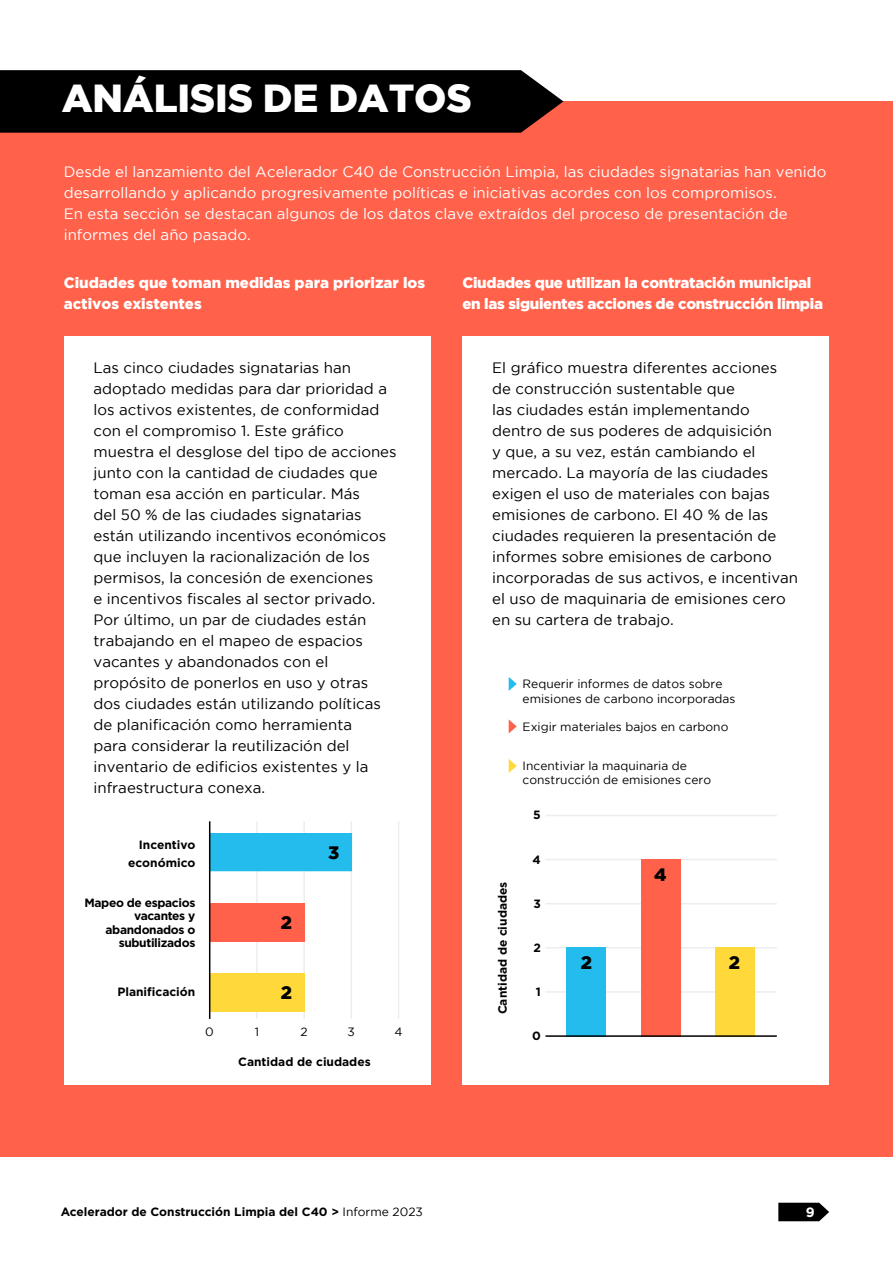
<style>
.page{position:relative;width:893px;height:1263px;background:#fff}
.page>*{position:absolute;margin:0;border:0;box-sizing:border-box;transform-origin:0 0}
.t1{font:900 39px "Gotham";letter-spacing:-.005em;color:#fff}
.t2{font:900 18px "Gotham";color:#000}
.t3{font:15px/21px "Gotham";color:#000}
.t4{font:15px/21px "Gotham";color:#fff}
.t5{font:900 15px/21px "Gotham";letter-spacing:-.02em;color:#fff}
.t6{font:900 15px/21px "Gotham";color:#fff}
.t7{font:700 13.5px "Gotham";color:#fff}
.t8{font:12px/14.4px "Gotham";color:#000}
.t9{font:700 12px/17.7px "Gotham";color:#000;text-align:right}
.t10{font:700 12px/13.5px "Gotham";letter-spacing:-.03em;color:#000;text-align:right}
.s1{font-weight:400}
</style>
<div class="page">
<div style="left:0;top:101px;width:893px;height:1056px;background:#ff614a"></div>
<div style="left:64px;top:336px;width:367px;height:749px;background:#fff"></div>
<div style="left:462px;top:336px;width:367px;height:749px;background:#fff"></div>
<div style="left:0;top:70px;width:564px;height:63px;background:#000"></div>
<svg style="left:509px;top:677px;width:8px;height:14px"></svg>
<svg style="left:509px;top:719px;width:8px;height:14px"></svg>
<svg style="left:509px;top:759px;width:8px;height:14px"></svg>
<hr style="left:545px;top:903px;width:232px;height:1px;background:#ededed">
<hr style="left:545px;top:947px;width:232px;height:1px;background:#ededed">
<hr style="left:545px;top:815px;width:232px;height:1px;background:#ededed">
<hr style="left:545px;top:859px;width:232px;height:1px;background:#ededed">
<hr style="left:545px;top:991px;width:232px;height:2px;background:#ededed">
<div style="left:566px;top:947px;width:40px;height:90px;background:#23bced"></div>
<div style="left:715px;top:947px;width:39px;height:90px;background:#fed939"></div>
<div style="left:641px;top:859px;width:39px;height:178px;background:#ff614a"></div>
<hr style="left:545px;top:1035px;width:232px;height:2px;background:#000">
<hr style="left:256px;top:821px;width:2px;height:198px;background:#ededed">
<hr style="left:303px;top:821px;width:2px;height:198px;background:#ededed">
<hr style="left:351px;top:821px;width:1px;height:198px;background:#ededed">
<hr style="left:398px;top:821px;width:1px;height:198px;background:#ededed">
<div style="left:210px;top:833px;width:142px;height:38px;background:#23bced"></div>
<div style="left:210px;top:973px;width:95px;height:38px;background:#fed939"></div>
<div style="left:210px;top:903px;width:95px;height:38px;background:#ff614a"></div>
<hr style="left:209px;top:821px;width:1px;height:198px;background:#000">
<svg style="left:778px;top:1203px;width:51px;height:18px"></svg>
<h1 class="t1" style="left:62px;top:75px;width:412px">ANÁLISIS DE DATOS</h1>
<p class="t4" style="left:64px;top:161px;width:764px">Desde el lanzamiento del Acelerador C40 de Construcción Limpia, las ciudades signatarias han venido desarrollando y aplicando progresivamente políticas e iniciativas acordes con los compromisos.<br>En esta sección se destacan algunos de los datos clave extraídos del proceso de presentación de informes del año pasado.</p>
<p class="t6" style="left:64px;top:272px;width:363px">Ciudades que toman medidas para priorizar los activos existentes</p>
<p class="t5" style="left:462px;top:272px;width:362px">Ciudades que utilizan la contratación municipal en las siguientes acciones de construcción limpia</p>
<p class="t3" style="left:94px;top:357px;width:305px">Las cinco ciudades signatarias han adoptado medidas para dar prioridad a los activos existentes, de conformidad con el compromiso 1. Este gráfico muestra el desglose del tipo de acciones junto con la cantidad de ciudades que toman esa acción en particular. Más<br>del 50 % de las ciudades signatarias están utilizando incentivos económicos que incluyen la racionalización de los permisos, la concesión de exenciones<br>e incentivos fiscales al sector privado.<br>Por último, un par de ciudades están trabajando en el mapeo de espacios vacantes y abandonados con el propósito de ponerlos en uso y otras dos ciudades están utilizando políticas de planificación como herramienta<br>para considerar la reutilización del inventario de edificios existentes y la infraestructura conexa.</p>
<p class="t3" style="left:492px;top:357px;width:307px">El gráfico muestra diferentes acciones de construcción sustentable que<br>las ciudades están implementando dentro de sus poderes de adquisición<br>y que, a su vez, están cambiando el mercado. La mayoría de las ciudades exigen el uso de materiales con bajas emisiones de carbono. El 40 % de las ciudades requieren la presentación de informes sobre emisiones de carbono incorporadas de sus activos, e incentivan el uso de maquinaria de emisiones cero en su cartera de trabajo.</p>
<p class="t8" style="left:523px;top:676px;width:214px">Requerir informes de datos sobre emisiones de carbono incorporadas</p>
<p class="t8" style="left:523px;top:719px;width:207px">Exigir materiales bajos en carbono</p>
<p class="t8" style="left:523px;top:758px;width:190px">Incentiviar la maquinaria de construcción de emisiones cero</p>
<p class="t9" style="left:533px;top:806px;width:9px">5</p>
<p class="t9" style="left:533px;top:850px;width:10px">4</p>
<p class="t9" style="left:533px;top:894px;width:9px">3</p>
<p class="t9" style="left:533px;top:938px;width:9px">2</p>
<p class="t9" style="left:536px;top:982px;width:7px">1</p>
<p class="t9" style="left:532px;top:1027px;width:10px">0</p>
<p class="t9" style="left:128px;top:836px;width:69px">Incentivo económico</p>
<p class="t10" style="left:84px;top:895px;width:112px">Mapeo de espacios vacantes y abandonados o subutilizados</p>
<p class="t9" style="left:117px;top:983px;width:79px">Planificación</p>
<p class="t2" style="left:328px;top:842px;width:13px">3</p>
<p class="t2" style="left:654px;top:864px;width:14px">4</p>
<p class="t9" style="left:493px;top:1014px;width:134px;rotate:-90deg">Cantidad de ciudades</p>
<p class="t2" style="left:281px;top:912px;width:13px">2</p>
<p class="t2" style="left:581px;top:952px;width:13px">2</p>
<p class="t2" style="left:729px;top:952px;width:13px">2</p>
<p class="t2" style="left:281px;top:982px;width:13px">2</p>
<p class="t8" style="left:205px;top:1024px;width:10px">0</p>
<p class="t8" style="left:255px;top:1024px;width:6px">1</p>
<p class="t8" style="left:300px;top:1024px;width:9px">2</p>
<p class="t8" style="left:348px;top:1024px;width:9px">3</p>
<p class="t8" style="left:394px;top:1024px;width:10px">4</p>
<p class="t9" style="left:238px;top:1053px;width:134px">Cantidad de ciudades</p>
<p class="t9" style="left:61px;top:1202px;width:364px">Acelerador de Construcción Limpia del C40 &gt; <span class="s1">Informe 2023</span></p>
<p class="t7" style="left:806px;top:1204px;width:10px">9</p>
</div>
